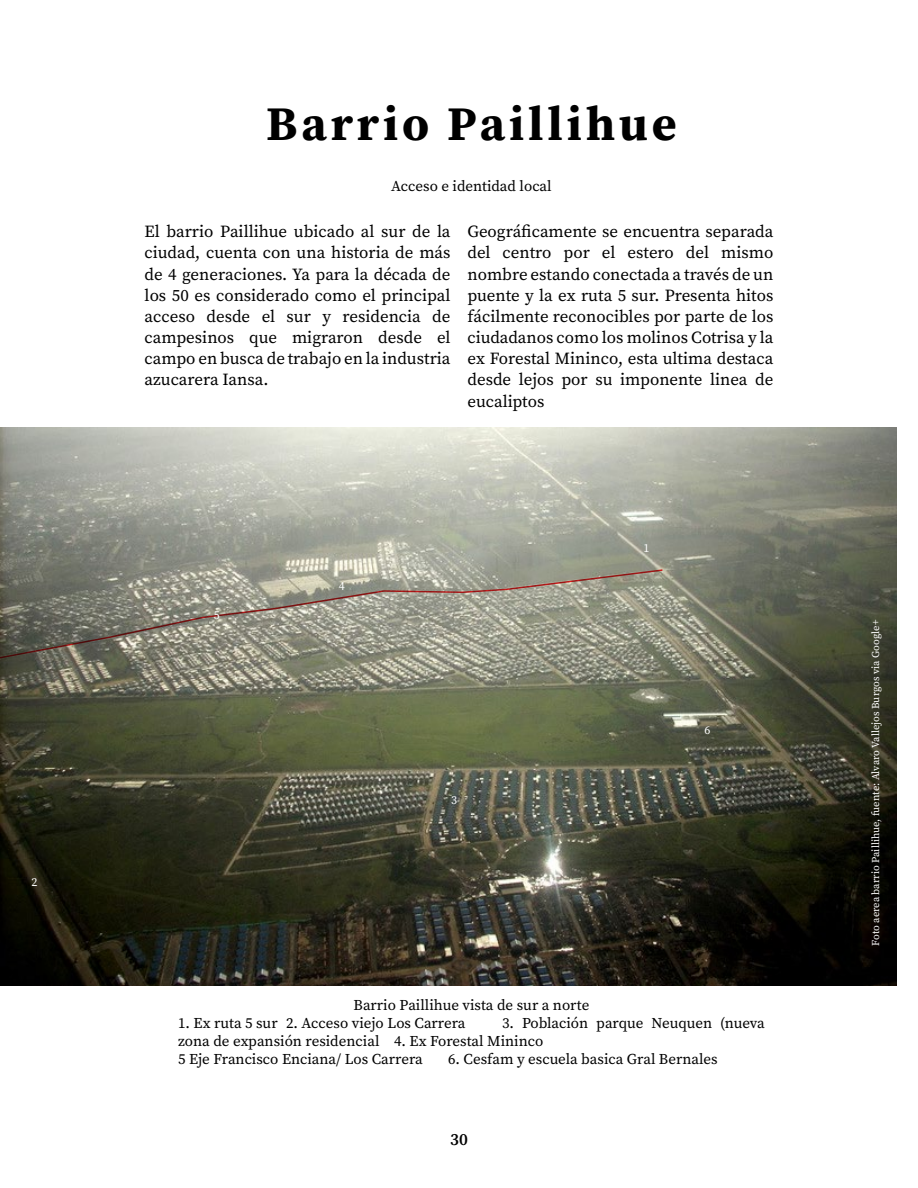
<style>
.page{position:relative;width:918px;height:1188px;background:#fff}
.page>*{position:absolute;margin:0;border:0;box-sizing:border-box;transform-origin:0 0}
.t1{font:700 48px "Source Serif Pro";letter-spacing:.08em;color:#000}
.t2{font:16.95px/21.1px "Source Serif Pro";color:#000;text-align:justify}
.t3{font:600 16.95px "Source Serif Pro";color:#000}
.t4{font:15px/18px "Source Serif Pro";color:#000}
.t5{font:12px "Source Serif Pro";color:#fff}
.t6{font:10.5px "Source Serif Pro";color:#fff}
</style>
<div class="page">
<img style="left:0;top:427px;width:897px;height:558px">
<svg style="left:0;top:568px;width:664px;height:92px;background:#949284"></svg>
<p class="t5" style="left:31px;top:873px;width:7px">2</p>
<h1 class="t1" style="left:266px;top:91px;width:412px">Barrio Paillihue</h1>
<p class="t4" style="left:391px;top:177px;width:162px">Acceso e identidad local</p>
<p class="t2" style="left:145px;top:221px;width:307px">El barrio Paillihue ubicado al sur de la ciudad, cuenta con una historia de más de 4 generaciones. Ya para la década de los 50 es considerado como el principal acceso desde el sur y residencia de campesinos que migraron desde el campo en busca de trabajo en la industria azucarera Iansa.</p>
<p class="t2" style="left:467px;top:221px;width:307px">Geográficamente se encuentra separada del centro por el estero del mismo nombre estando conectada a través de un puente y la ex ruta 5 sur. Presenta hitos fácilmente reconocibles por parte de los ciudadanos como los molinos Cotrisa y la ex Forestal Mininco, esta ultima destaca desde lejos por su imponente linea de eucaliptos</p>
<p class="t5" style="left:214px;top:607px;width:7px">5</p>
<p class="t5" style="left:339px;top:578px;width:7px">4</p>
<p class="t5" style="left:451px;top:792px;width:7px">3</p>
<p class="t5" style="left:644px;top:540px;width:7px">1</p>
<p class="t5" style="left:704px;top:721px;width:7px">6</p>
<p class="t4" style="left:354px;top:996px;width:237px">Barrio Paillihue vista de sur a norte</p>
<p class="t4" style="left:178px;top:1014px;width:289px">1. Ex ruta 5 sur 2. Acceso viejo Los Carrera</p>
<p class="t4" style="left:178px;top:1014px;width:588px;text-indent:324px">3. Población parque Neuquen (nueva zona de expansión residencial 4. Ex Forestal Mininco<br>5 Eje Francisco Enciana/ Los Carrera</p>
<p class="t4" style="left:448px;top:1050px;width:271px">6. Cesfam y escuela basica Gral Bernales</p>
<p class="t3" style="left:450px;top:1128px;width:19px">30</p>
<p class="t6" style="left:869px;top:946px;width:327px;rotate:-90deg">Foto aerea barrio Paillihue, fuente: Alvaro Vallejos Burgos via Google+</p>
</div>
